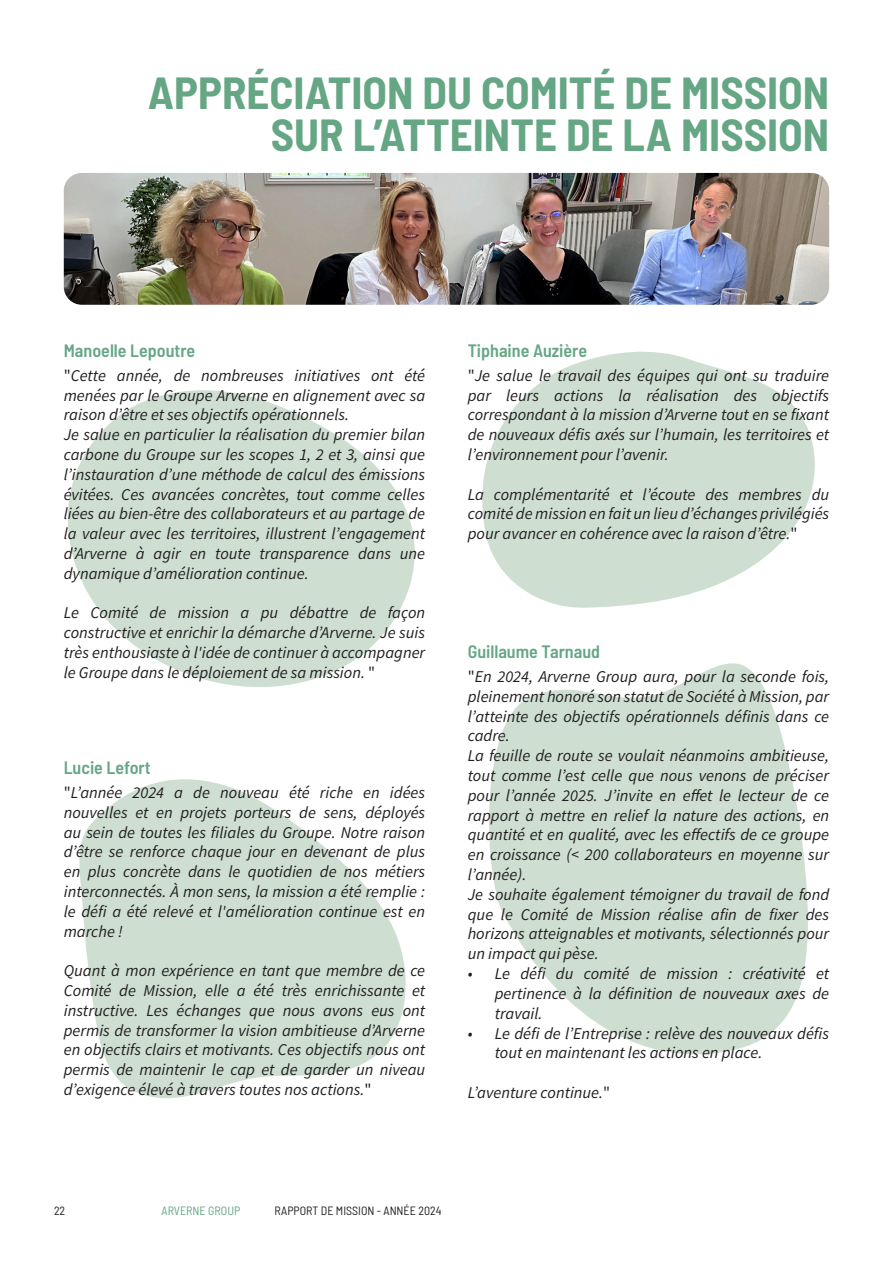
<style>
.page{position:relative;width:893px;height:1263px;background:#fff}
.page>*{position:absolute;margin:0;border:0;box-sizing:border-box;transform-origin:0 0}
.t1{font:700 semi-condensed 45px/42px "Barlow";color:#65a684;text-align:right}
.t2{font:600 semi-condensed 18px "Barlow";color:#65a684}
.t3{font:italic 16.5px/19.8px "Source Sans Pro";color:#231f20;text-align:justify}
.t4{font:semi-condensed 12px "Barlow";color:#231f20}
.t5{font:semi-condensed 12px "Barlow";color:#65a684}
.s1{font-style:normal}
</style>
<div class="page">
<svg style="left:79px;top:779px;width:327px;height:319px;fill:#cedfd2"></svg>
<svg style="left:489px;top:663px;width:319px;height:392px;fill:#cedfd2"></svg>
<svg style="left:68px;top:390px;width:347px;height:297px;fill:#cedfd2"></svg>
<svg style="left:482px;top:351px;width:333px;height:257px;fill:#cedfd2"></svg>
<img style="left:64px;top:173px;width:765px;height:132px">
<p class="t1" style="left:148px;top:71px;width:683px">APPRÉCIATION DU COMITÉ DE MISSION<br>SUR L’ATTEINTE DE LA MISSION</p>
<p class="t2" style="left:64px;top:339px;width:133px">Manoelle Lepoutre</p>
<p class="t3" style="left:64px;top:365px;width:363px"><span class="s1">"</span>Cette année, de nombreuses initiatives ont été menées par le Groupe Arverne en alignement avec sa raison d’être et ses objectifs opérationnels.</p>
<p class="t3" style="left:64px;top:425px;width:363px">Je salue en particulier la réalisation du premier bilan carbone du Groupe sur les scopes 1, 2 et 3, ainsi que l’instauration d’une méthode de calcul des émissions évitées. Ces avancées concrètes, tout comme celles liées au bien-être des collaborateurs et au partage de la valeur avec les territoires, illustrent l’engagement d’Arverne à agir en toute transparence dans une dynamique d’amélioration continue.</p>
<p class="t3" style="left:64px;top:603px;width:363px">Le Comité de mission a pu débattre de façon constructive et enrichir la démarche d’Arverne. Je suis très enthousiaste à l'idée de continuer à accompagner le Groupe dans le déploiement de sa mission. <span class="s1">"</span></p>
<p class="t2" style="left:64px;top:756px;width:89px">Lucie Lefort</p>
<p class="t3" style="left:64px;top:782px;width:363px"><span class="s1">"</span>L’année 2024 a de nouveau été riche en idées nouvelles et en projets porteurs de sens, déployés au sein de toutes les filiales du Groupe. Notre raison d’être se renforce chaque jour en devenant de plus en plus concrète dans le quotidien de nos métiers interconnectés. À mon sens, la mission a été remplie : le défi a été relevé et l'amélioration continue est en marche !</p>
<p class="t3" style="left:64px;top:960px;width:363px">Quant à mon expérience en tant que membre de ce Comité de Mission, elle a été très enrichissante et instructive. Les échanges que nous avons eus ont permis de transformer la vision ambitieuse d’Arverne en objectifs clairs et motivants. Ces objectifs nous ont permis de maintenir le cap et de garder un niveau d’exigence élevé à travers toutes nos actions.<span class="s1">"</span></p>
<p class="t2" style="left:468px;top:339px;width:121px">Tiphaine Auzière</p>
<p class="t3" style="left:468px;top:365px;width:363px"><span class="s1">"</span>Je salue le travail des équipes qui ont su traduire par leurs actions la réalisation des objectifs correspondant à la mission d’Arverne tout en se fixant de nouveaux défis axés sur l’humain, les territoires et l’environnement pour l’avenir.</p>
<p class="t3" style="left:468px;top:484px;width:363px">La complémentarité et l’écoute des membres du comité de mission en fait un lieu d’échanges privilégiés pour avancer en cohérence avec la raison d’être.<span class="s1">"</span></p>
<p class="t2" style="left:468px;top:640px;width:134px">Guillaume Tarnaud</p>
<p class="t3" style="left:468px;top:666px;width:363px"><span class="s1">"</span>En 2024, Arverne Group aura, pour la seconde fois, pleinement honoré son statut de Société à Mission, par l’atteinte des objectifs opérationnels définis dans ce cadre.</p>
<p class="t3" style="left:468px;top:746px;width:363px">La feuille de route se voulait néanmoins ambitieuse, tout comme l’est celle que nous venons de préciser pour l’année 2025. J’invite en effet le lecteur de ce rapport à mettre en relief la nature des actions, en quantité et en qualité, avec les effectifs de ce groupe en croissance (&lt; 200 collaborateurs en moyenne sur l’année).</p>
<p class="t3" style="left:468px;top:884px;width:363px">Je souhaite également témoigner du travail de fond que le Comité de Mission réalise afin de fixer des horizons atteignables et motivants, sélectionnés pour un impact qui pèse.</p>
<p class="t3" style="left:495px;top:963px;width:336px;text-indent:-27px">• Le défi du comité de mission : créativité et pertinence à la définition de nouveaux axes de travail.</p>
<p class="t3" style="left:495px;top:1023px;width:336px;text-indent:-27px">• Le défi de l’Entreprise : relève des nouveaux défis tout en maintenant les actions en place.</p>
<p class="t3" style="left:468px;top:1082px;width:144px">L’aventure continue.<span class="s1">"</span></p>
<p class="t4" style="left:54px;top:1202px;width:13px">22</p>
<p class="t5" style="left:162px;top:1202px;width:80px">ARVERNE GROUP</p>
<p class="t4" style="left:275px;top:1202px;width:168px">RAPPORT DE MISSION - ANNÉE 2024</p>
</div>
